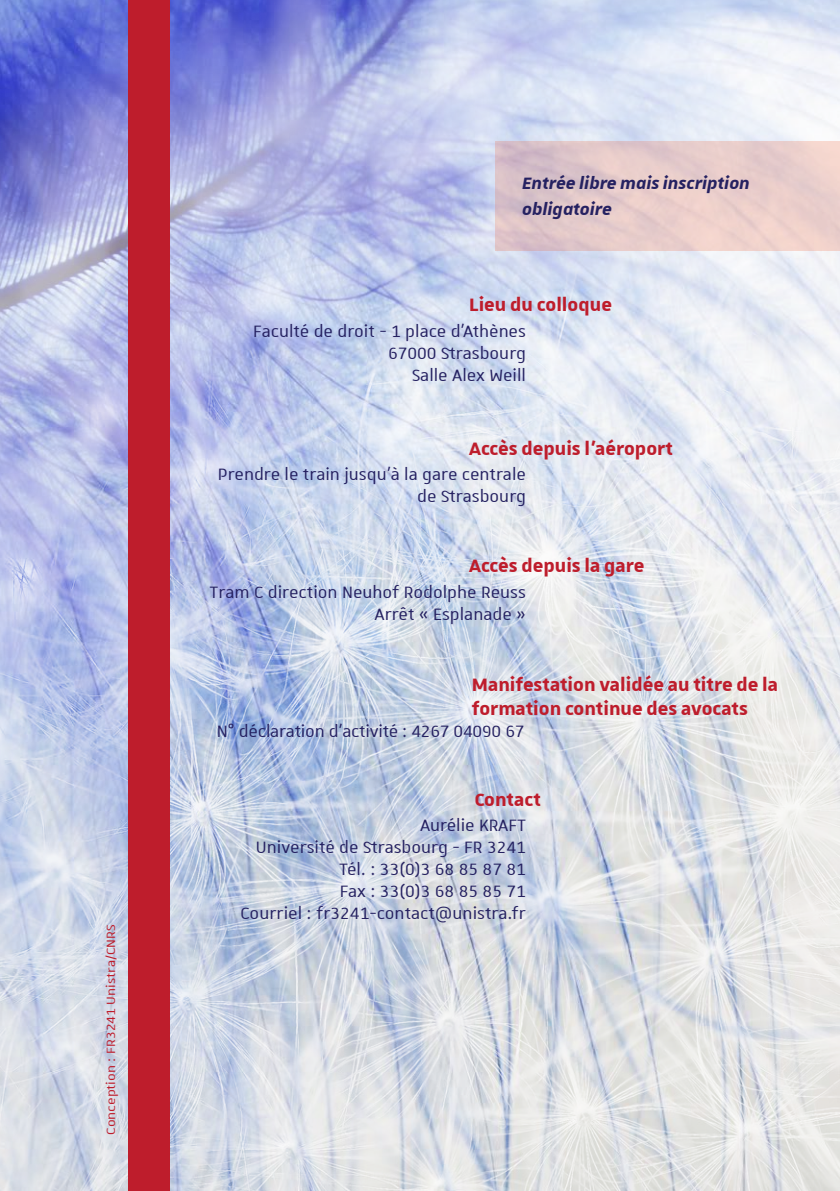
<style>
.page{position:relative;width:840px;height:1191px;background:#fff}
.page>*{position:absolute;margin:0;border:0;box-sizing:border-box;transform-origin:0 0}
.t1{font:700 24px "Unistra A";color:#be1d2c}
.t2{font:22px "Unistra A";color:#252161}
.t3{font:italic 700 22px/26.4px "Unistra A";color:#252161}
.t4{font:16px "Unistra A";color:#be1d2c;scale:1.1 1}
</style>
<div class="page">
<img style="left:0;top:0;width:839px;height:1191px">
<div style="left:128px;top:0;width:42px;height:1191px;background:#be1d2c"></div>
<svg style="left:494px;top:141px;width:345px;height:110px;background:#e5caca"></svg>
<p class="t4" style="left:103px;top:1134px;width:193px;rotate:-90deg">Conception : FR3241 Unistra/CNRS</p>
<p class="t3" style="left:522px;top:169px;width:229px">Entrée libre mais inscription obligatoire</p>
<p class="t1" style="left:469px;top:292px;width:144px">Lieu du colloque</p>
<p class="t2" style="left:253px;top:320px;width:274px">Faculté de droit - 1 place d’Athènes</p>
<p class="t2" style="left:388px;top:342px;width:139px">67000 Strasbourg</p>
<p class="t2" style="left:412px;top:364px;width:115px">Salle Alex Weill</p>
<p class="t1" style="left:469px;top:435px;width:205px">Accès depuis l’aéroport</p>
<p class="t2" style="left:218px;top:463px;width:309px">Prendre le train jusqu’à la gare centrale</p>
<p class="t2" style="left:417px;top:485px;width:110px">de Strasbourg</p>
<p class="t1" style="left:469px;top:552px;width:177px">Accès depuis la gare</p>
<p class="t2" style="left:209px;top:580px;width:318px">Tram C direction Neuhof Rodolphe Reuss</p>
<p class="t2" style="left:374px;top:602px;width:153px">Arrêt « Esplanade »</p>
<p class="t1" style="left:471px;top:671px;width:307px">Manifestation validée au titre de la</p>
<p class="t1" style="left:471px;top:695px;width:277px">formation continue des avocats</p>
<p class="t2" style="left:217px;top:720px;width:309px">N° déclaration d’activité : 4267 04090 67</p>
<p class="t1" style="left:474px;top:785px;width:68px">Contact</p>
<p class="t2" style="left:420px;top:814px;width:107px">Aurélie KRAFT</p>
<p class="t2" style="left:256px;top:836px;width:271px">Université de Strasbourg - FR 3241</p>
<p class="t2" style="left:339px;top:858px;width:188px">Tél. : 33(0)3 68 85 87 81</p>
<p class="t2" style="left:339px;top:880px;width:187px">Fax : 33(0)3 68 85 85 71</p>
<p class="t2" style="left:240px;top:902px;width:287px">Courriel : fr3241-contact@unistra.fr</p>
</div>
